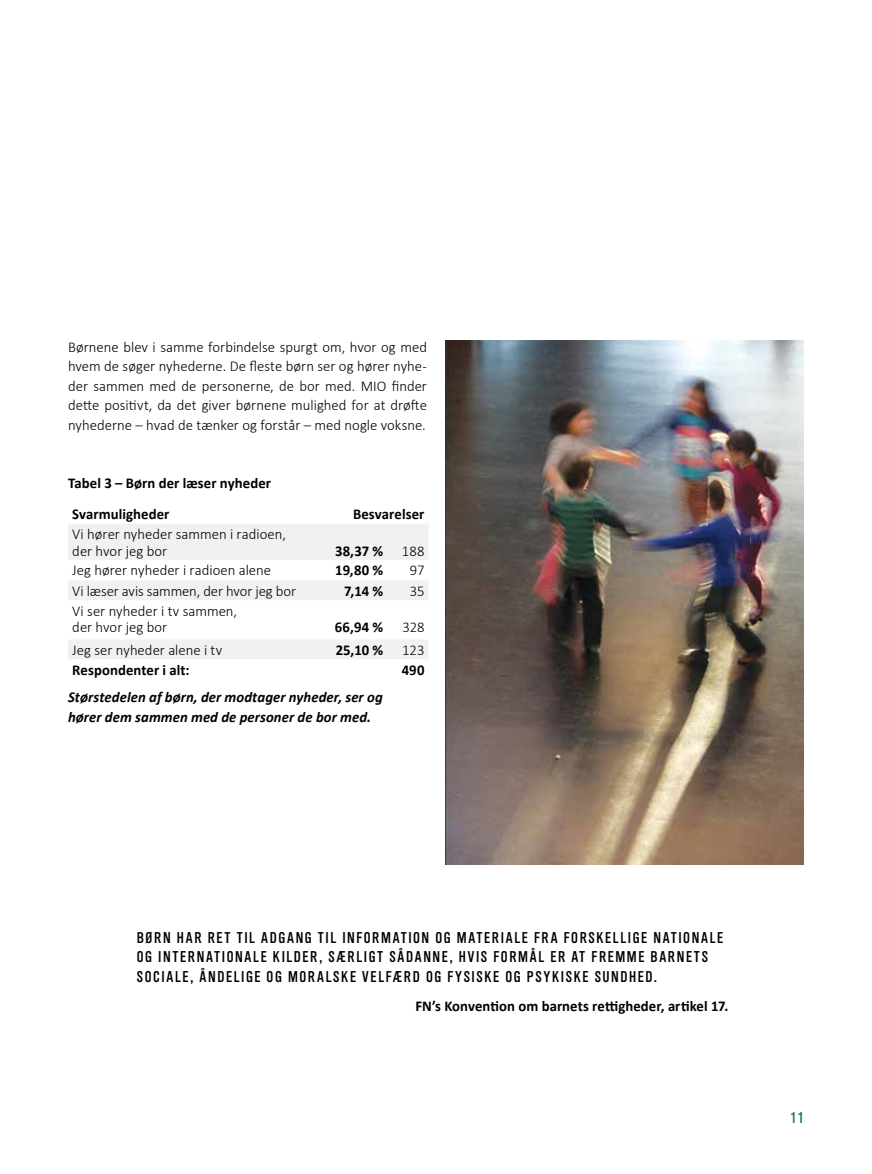
<style>
.page{position:relative;width:872px;height:1174px;background:#fff}
.page>*{position:absolute;margin:0;border:0;box-sizing:border-box;transform-origin:0 0}
.t1{font:300 15px/19.5px "Calibri";color:#000}
.t2{font:15px/19.5px "Cg Alpin Gth No 3";letter-spacing:.115em;color:#000}
.t3{font:700 15px/31.2px "Calibri";letter-spacing:.005em;color:#000}
.t4{font:italic 700 15px/19.5px "Calibri";letter-spacing:.005em;color:#000}
.t5{font:15px "Cg Alpin Gth No 3";color:#187e3c}
.s1{font-weight:300}
</style>
<div class="page">
<svg style="left:68px;top:524px;width:361px;height:135px;fill:#f1f1f2"></svg>
<img style="left:445px;top:340px;width:359px;height:524px">
<p class="t1" style="left:68px;top:336px;width:360px;text-align:justify">Børnene blev i samme forbindelse spurgt om, hvor og med hvem de søger nyhederne. De fleste børn ser og hører nyhe&shy;der sammen med de personerne, de bor med. MIO finder dette positivt, da det giver børnene mulighed for at drøfte nyhederne – hvad de tænker og forstår – med nogle voksne.</p>
<p class="t3" style="left:68px;top:467px;width:204px">Tabel 3 – Børn der læser nyheder<br>Svarmuligheder</p>
<p class="t1" style="left:72px;top:525px;width:215px;line-height:16.5px">Vi hører nyheder sammen i radioen, der hvor jeg bor</p>
<p class="t3" style="left:353px;top:499px;width:73px">Besvarelser</p>
<p class="t3" style="left:335px;top:535px;width:91px">38,37 % <span class="s1">188</span></p>
<p class="t1" style="left:72px;top:560px;width:200px">Jeg hører nyheder i radioen alene</p>
<p class="t3" style="left:335px;top:555px;width:49px">19,80 %</p>
<p class="t1" style="left:410px;top:560px;width:16px">97</p>
<p class="t1" style="left:72px;top:580px;width:225px">Vi læser avis sammen, der hvor jeg bor</p>
<p class="t3" style="left:344px;top:575px;width:41px">7,14 %</p>
<p class="t1" style="left:410px;top:580px;width:16px">35</p>
<p class="t1" style="left:72px;top:602px;width:166px;line-height:16.5px">Vi ser nyheder i tv sammen, der hvor jeg bor</p>
<p class="t3" style="left:335px;top:611px;width:50px">66,94 %</p>
<p class="t1" style="left:402px;top:617px;width:23px">328</p>
<p class="t1" style="left:72px;top:639px;width:151px">Jeg ser nyheder alene i tv</p>
<p class="t3" style="left:336px;top:634px;width:49px">25,10 %</p>
<p class="t1" style="left:402px;top:639px;width:24px">123</p>
<p class="t3" style="left:72px;top:654px;width:119px">Respondenter i alt:</p>
<p class="t3" style="left:402px;top:654px;width:24px">490</p>
<p class="t4" style="left:68px;top:687px;width:316px">Størstedelen af børn, der modtager nyheder, ser og hører dem sammen med de personer de bor med.</p>
<p class="t2" style="left:137px;top:927px;width:588px">BØRN HAR RET TIL ADGANG TIL INFORMATION OG MATERIALE FRA FORSKELLIGE NATIONALE<br>OG INTERNATIONALE KILDER, SÆRLIGT SÅDANNE, HVIS FORMÅL ER AT FREMME BARNETS<br>SOCIALE, ÅNDELIGE OG MORALSKE VELFÆRD OG FYSISKE OG PSYKISKE SUNDHED.</p>
<p class="t3" style="left:415px;top:990px;width:314px">FN’s Konvention om barnets rettigheder, artikel 17.</p>
<p class="t5" style="left:790px;top:1108px;width:15px">11</p>
</div>
